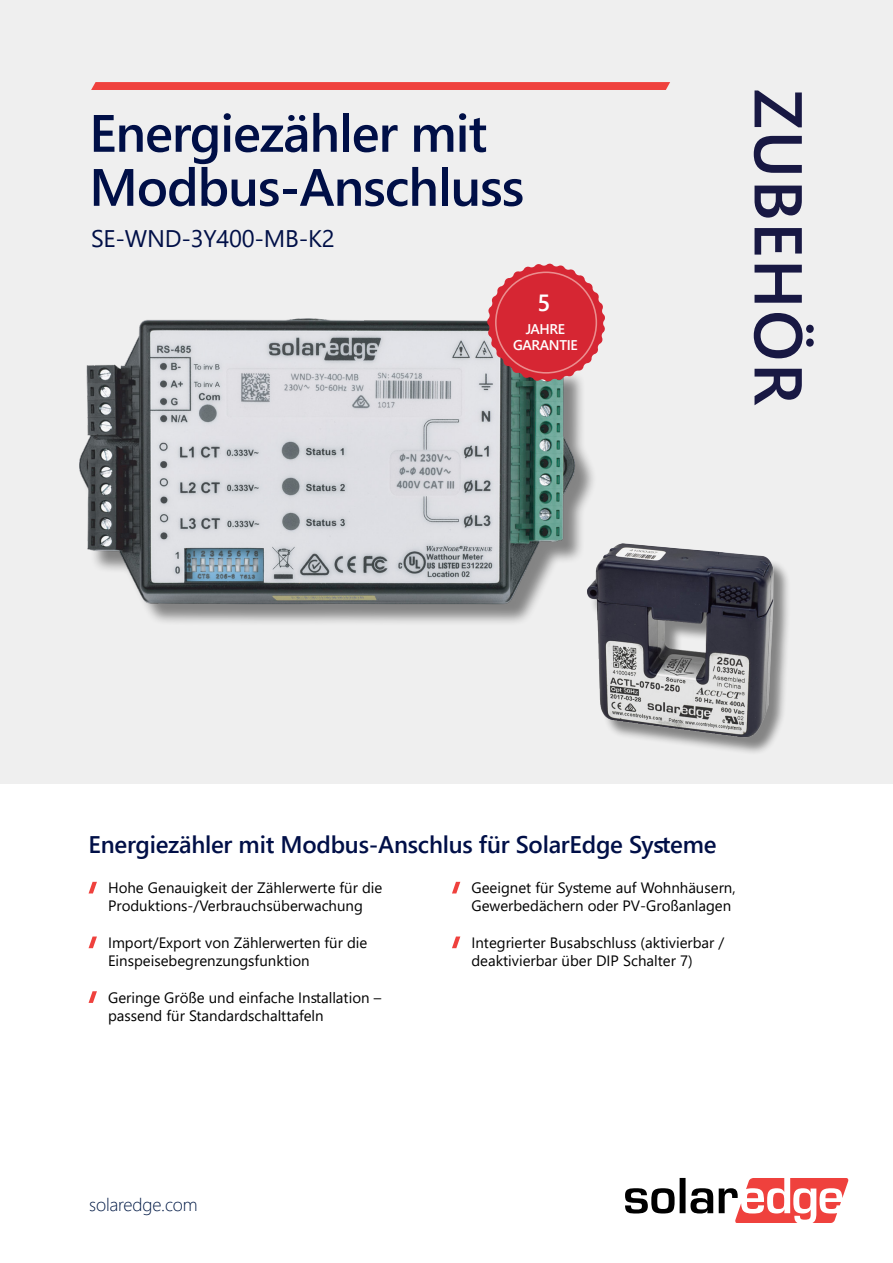
<style>
.page{position:relative;width:893px;height:1263px;background:#fff}
.page>*{position:absolute;margin:0;border:0;box-sizing:border-box;transform-origin:0 0}
.t1{font:600 67.5px "Segoe UI";letter-spacing:.025em;color:#181843}
.t2{font:600 52.5px/54px "Segoe UI";letter-spacing:-.02em;color:#000f47}
.t3{font:600 24px "Segoe UI";letter-spacing:-.01em;color:#000f47}
.t4{font:24px "Segoe UI";letter-spacing:-.01em;color:#000f47}
.t5{font:600 23.4px "Segoe UI";color:#fff}
.t6{font:300 18px "Segoe UI";letter-spacing:-.01em;color:#001945}
.t7{font:15px/18px "Segoe UI";color:#000}
.t8{font:600 14.1px/15.6px "Segoe UI";letter-spacing:-.03em;color:#fff;text-align:center}
</style>
<div class="page">
<div style="left:0;top:0;width:893px;height:1249px;background:#efefef"></div>
<div style="left:0;top:784px;width:893px;height:479px;background:#fff"></div>
<svg style="left:89px;top:882px;width:8px;height:11px"></svg>
<svg style="left:89px;top:936px;width:8px;height:12px"></svg>
<svg style="left:89px;top:991px;width:8px;height:12px"></svg>
<svg style="left:452px;top:882px;width:8px;height:11px"></svg>
<svg style="left:452px;top:936px;width:8px;height:12px"></svg>
<img style="left:79px;top:318px;width:514px;height:305px">
<svg style="left:91px;top:82px;width:579px;height:8px;background:#ef433f"></svg>
<svg style="left:487px;top:263px;width:118px;height:118px"></svg>
<div style="left:495px;top:272px;width:102px;height:102px;border:2px solid #eb8e8f;border-radius:50%"></div>
<svg style="left:625px;top:1178px;width:223px;height:45px"></svg>
<img style="left:547px;top:519px;width:241px;height:234px">
<h2 class="t2" style="left:89px;top:102px;width:436px">Energiezähler mit<br>Modbus-Anschluss</h2>
<h3 class="t4" style="left:91px;top:216px;width:245px">SE-WND-3Y400-M B 2K-</h3>
<h3 class="t5" style="left:537px;top:280px;width:14px">5</h3>
<p class="t8" style="left:513px;top:321px;width:66px">JAHRE<br>GARANTIE</p>
<h1 class="t1" style="left:842px;top:89px;width:317px;rotate:90deg">ZUBEHÖR</h1>
<h3 class="t3" style="left:89px;top:821px;width:629px">Energiezähler mit Modbus-Anschlus für SolarEdge Systeme</h3>
<p class="t7" style="left:108px;top:878px;width:276px">Hohe Genauigkeit der Zählerwerte für die<br>Produktions-/Verbrauchsüberwachung</p>
<p class="t7" style="left:108px;top:932px;width:261px">Import/Export von Zählerwerten für die<br>Einspeisebegrenzungsfunktion</p>
<p class="t7" style="left:108px;top:987px;width:275px">Geringe Größe und einfache Installation – passend für Standardschalttafeln</p>
<p class="t6" style="left:89px;top:1188px;width:110px">solaredge.com</p>
<p class="t7" style="left:471px;top:878px;width:266px">Geeignet für Systeme auf Wohnhäusern,<br>Gewerbedächern oder PV-Großanlagen</p>
<p class="t7" style="left:471px;top:932px;width:254px">Integrierter Busabschluss (aktivierbar / deaktivierbar über DIP Schalter (7</p>
</div>
